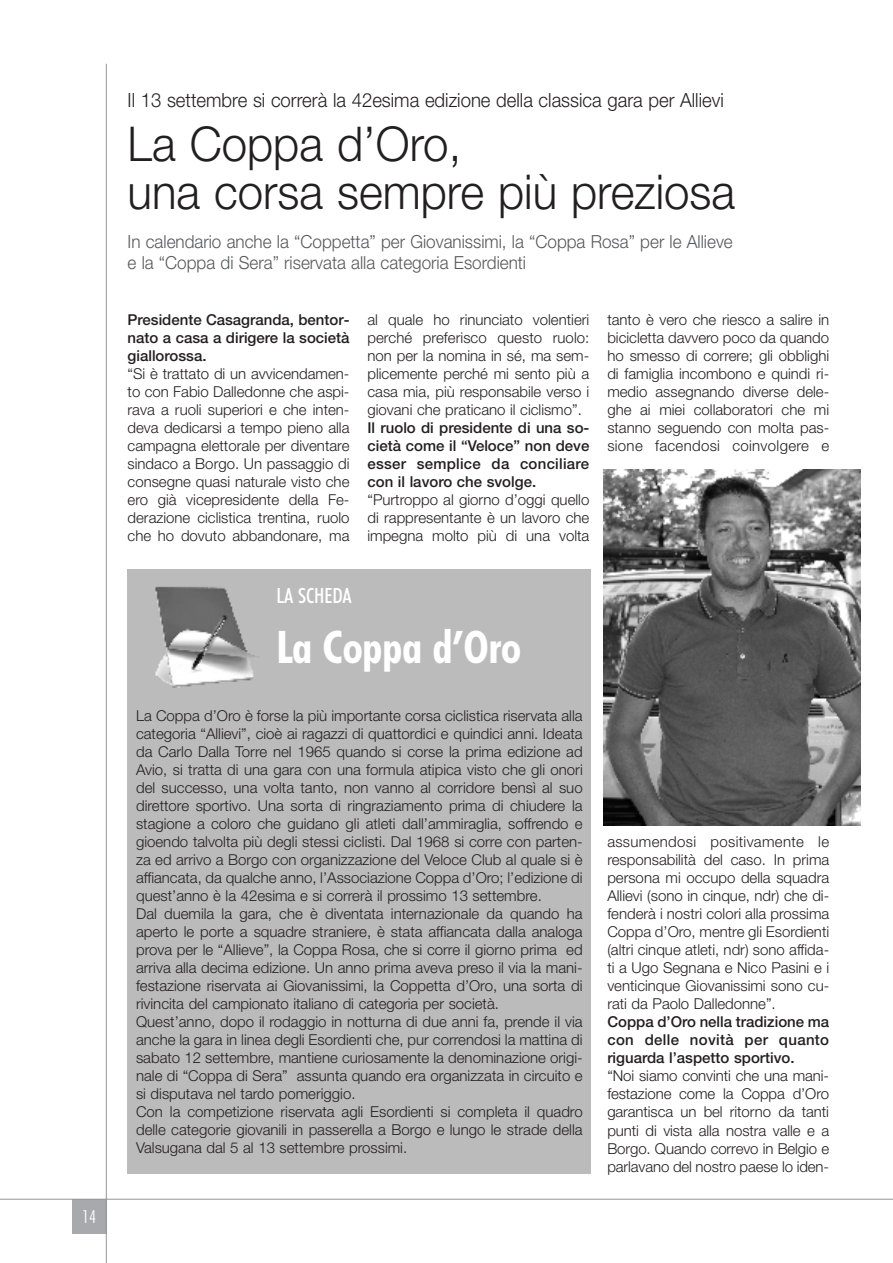
<style>
.page{position:relative;width:893px;height:1263px;background:#fff}
.page>*{position:absolute;margin:0;border:0;box-sizing:border-box;transform-origin:0 0}
.t1{font:300 48px/48px "Helvetica Neue";color:#231f20;scale:.95 1}
.t2{font:700 condensed 45px "Futura BT";letter-spacing:-.01em;color:#fff}
.t3{font:500 condensed 21px "Futura BT";color:#fff}
.t4{font:300 19.5px "Helvetica Neue";color:#231f20;scale:.95 1}
.t5{font:300 18px/21px "Helvetica Neue";color:#57585a;scale:.95 1}
.t6{font:300 condensed 18px "Futura BT";color:#fff}
.t7{font:300 15px/18px "Helvetica Neue";color:#231f20;text-align:justify}
.t8{font:500 15px/18px "Helvetica Neue";color:#231f20;text-align:justify}
</style>
<div class="page">
<div style="left:72px;top:1199px;width:34px;height:34px;background:#a8a9ad"></div>
<hr style="left:0;top:1199px;width:893px;height:1px;background:#939598">
<hr style="left:106px;top:64px;width:1px;height:1199px;background:#939598">
<div style="left:128px;top:570px;width:463px;height:604px;background:#bbb"></div>
<img style="left:604px;top:469px;width:256px;height:356px">
<p class="t6" style="left:82px;top:1210px;width:15px">14</p>
<h3 class="t4" style="left:128px;top:94px;width:629px">Il 13 settembre si correrà la 42esima edizione della classica gara per Allievi</h3>
<h1 class="t1" style="left:128px;top:125px;width:641px">La Coppa d’Oro,<br>una corsa sempre più preziosa</h1>
<p class="t5" style="left:128px;top:233px;width:639px">In calendario anche la “Coppetta” per Giovanissimi, la “Coppa Rosa” per le Allieve e la “Coppa di Sera” riservata alla categoria Esordienti</p>
<p class="t8" style="left:128px;top:312px;width:223px">Presidente Casagranda, bentor&shy;nato a casa a dirigere la società giallorossa.</p>
<p class="t7" style="left:128px;top:366px;width:223px">“Si è trattato di un avvicendamen&shy;to con Fabio Dalledonne che aspi&shy;rava a ruoli superiori e che inten&shy;deva dedicarsi a tempo pieno alla campagna elettorale per diventare sindaco a Borgo. Un passaggio di consegne quasi naturale visto che ero già vicepresidente della Fe&shy;derazione ciclistica trentina, ruolo che ho dovuto abbandonare, ma</p>
<p class="t7" style="left:367px;top:312px;width:224px">al quale ho rinunciato volentieri perché preferisco questo ruolo: non per la nomina in sé, ma sem&shy;plicemente perché mi sento più a casa mia, più responsabile verso i giovani che praticano il ciclismo”.</p>
<p class="t8" style="left:367px;top:420px;width:223px">Il ruolo di presidente di una so&shy;cietà come il “Veloce” non deve esser semplice da conciliare con il lavoro che svolge.</p>
<p class="t7" style="left:367px;top:492px;width:223px">“Purtroppo al giorno d’oggi quello di rappresentante è un lavoro che impegna molto più di una volta</p>
<h3 class="t3" style="left:276px;top:587px;width:77px">LA SCHEDA</h3>
<h2 class="t2" style="left:276px;top:629px;width:246px">La Coppa d’Oro</h2>
<p class="t7" style="left:136px;top:708px;width:448px;text-align:left">La Coppa d’Oro è forse la più importante corsa ciclistica riservata alla categoria “Allievi”, cioè ai ragazzi di quattordici e quindici anni. Ideata da Carlo Dalla Torre nel 1965 quando si corse la prima edizione ad Avio, si tratta di una gara con una formula atipica visto che gli onori del successo, una volta tanto, non vanno al corridore bensì al suo direttore sportivo. Una sorta di ringraziamento prima di chiudere la stagione a coloro che guidano gli atleti dall’ammiraglia, soffrendo e gioendo talvolta più degli stessi ciclisti. Dal 1968 si corre con parten&shy;za ed arrivo a Borgo con organizzazione del Veloce Club al quale si è affiancata, da qualche anno, l’Associazione Coppa d’Oro; l’edizione di quest’anno è la 42esima e si correrà il prossimo 13 settembre.<br>Dal duemila la gara, che è diventata internazionale da quando ha aperto le porte a squadre straniere, è stata affiancata dalla analoga prova per le “Allieve”, la Coppa Rosa, che si corre il giorno prima ed arriva alla decima edizione. Un anno prima aveva preso il via la mani&shy;festazione riservata ai Giovanissimi, la Coppetta d’Oro, una sorta di rivincita del campionato italiano di categoria per società.<br>Quest’anno, dopo il rodaggio in notturna di due anni fa, prende il via anche la gara in linea degli Esordienti che, pur correndosi la mattina di sabato 12 settembre, mantiene curiosamente la denominazione origi&shy;nale di “Coppa di Sera” assunta quando era organizzata in circuito e si disputava nel tardo pomeriggio.<br>Con la competizione riservata agli Esordienti si completa il quadro delle categorie giovanili in passerella a Borgo e lungo le strade della Valsugana dal 5 al 13 settembre prossimi.</p>
<p class="t7" style="left:607px;top:312px;width:223px">tanto è vero che riesco a salire in bicicletta davvero poco da quando ho smesso di correre; gli obblighi di famiglia incombono e quindi ri&shy;medio assegnando diverse dele&shy;ghe ai miei collaboratori che mi stanno seguendo con molta pas&shy;sione facendosi coinvolgere e</p>
<p class="t7" style="left:607px;top:834px;width:223px">assumendosi positivamente le responsabilità del caso. In prima persona mi occupo della squadra Allievi (sono in cinque, ndr) che di&shy;fenderà i nostri colori alla prossima Coppa d’Oro, mentre gli Esordienti (altri cinque atleti, ndr) sono affida&shy;ti a Ugo Segnana e Nico Pasini e i venticinque Giovanissimi sono cu&shy;rati da Paolo Dalledonne”.</p>
<p class="t8" style="left:607px;top:1014px;width:223px">Coppa d’Oro nella tradizione ma con delle novità per quanto riguarda l’aspetto sportivo.</p>
<p class="t7" style="left:607px;top:1068px;width:223px">“Noi siamo convinti che una mani&shy;festazione come la Coppa d’Oro garantisca un bel ritorno da tanti punti di vista alla nostra valle e a Borgo. Quando correvo in Belgio e parlavano del nostro paese lo iden-</p>
</div>
